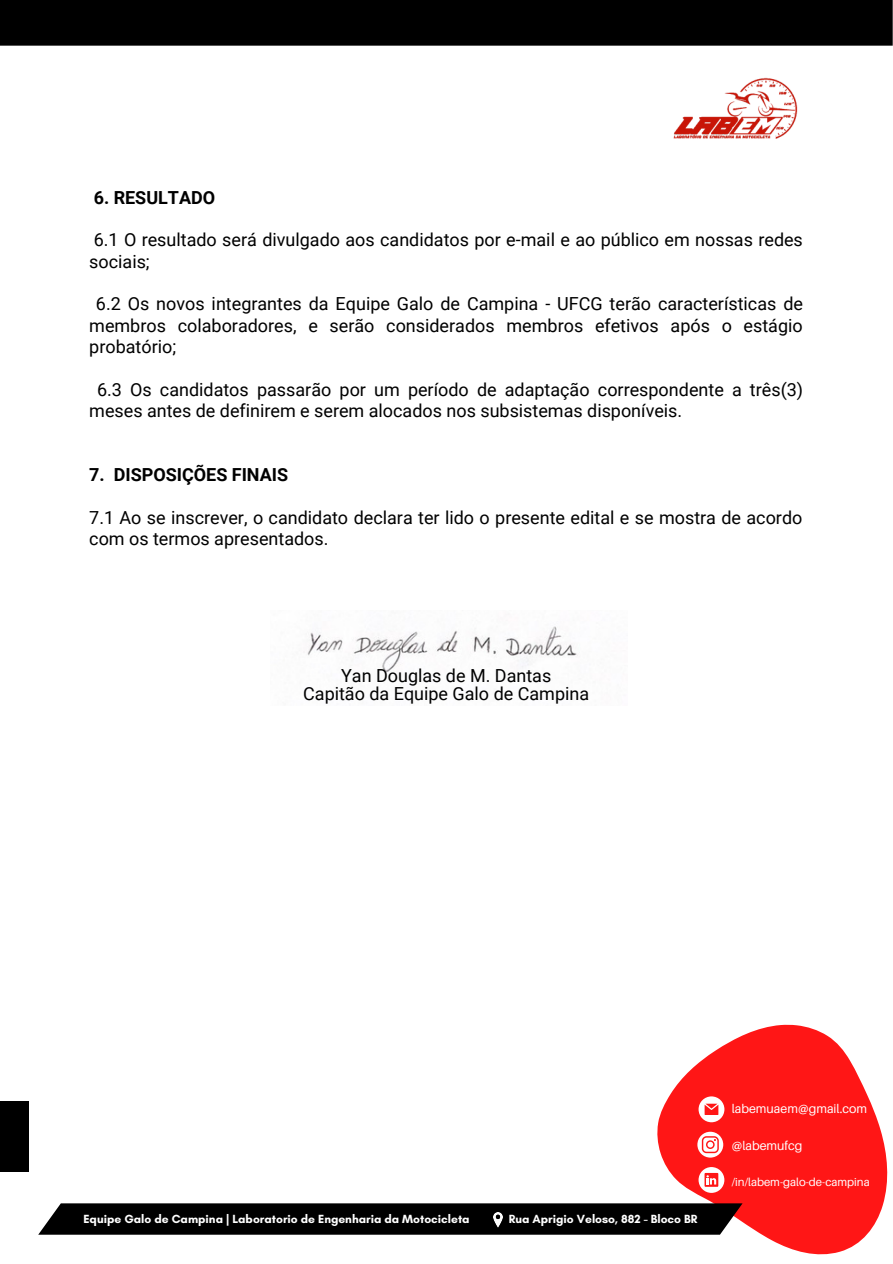
<style>
.page{position:relative;width:893px;height:1264px;background:#fff}
.page>*{position:absolute;margin:0;border:0;box-sizing:border-box;transform-origin:0 0}
.t1{font:18px/21.3px "Roboto";color:#000}
.t2{font:700 18px "Roboto";color:#000}
.t3{font:12.45px "Aileron";color:#fff}
.t4{font:700 12px "Glacial Indifference";color:#fff}
.t5{font:11.4px "Aileron";color:#fff}
</style>
<div class="page">
<div style="left:0;top:0;width:892px;height:46px;background:#000"></div>
<img style="left:307px;top:626px;width:271px;height:47px">
<svg style="left:645px;top:1024px;width:243px;height:231px;fill:#ff1616"></svg>
<div style="left:0;top:1101px;width:28px;height:70px;background:#000"></div>
<div style="left:38px;top:1203px;width:704px;height:31px;background:#000"></div>
<img style="left:493px;top:1212px;width:9px;height:15px">
<svg style="left:698px;top:1096px;width:26px;height:26px"></svg>
<svg style="left:697px;top:1131px;width:26px;height:26px"></svg>
<svg style="left:698px;top:1166px;width:26px;height:26px"></svg>
<img style="left:673px;top:77px;width:125px;height:62px">
<p class="t2" style="left:94px;top:187px;width:123px">6. RESULTADO</p>
<p class="t1" style="left:89px;top:229px;width:715px">6.1 O resultado será divulgado aos candidatos por e-mail e ao público em nossas redes sociais;</p>
<p class="t1" style="left:89px;top:294px;width:715px;text-align:justify;text-indent:7px">6.2 Os novos integrantes da Equipe Galo de Campina - UFCG terão características de membros colaboradores, e serão considerados membros efetivos após o estágio probatório;</p>
<p class="t1" style="left:89px;top:379px;width:715px;text-indent:8px">6.3 Os candidatos passarão por um período de adaptação correspondente a três(3) meses antes de definirem e serem alocados nos subsistemas disponíveis.</p>
<p class="t2" style="left:89px;top:464px;width:200px">7. DISPOSIÇÕES FINAIS</p>
<p class="t1" style="left:89px;top:507px;width:714px">7.1 Ao se inscrever, o candidato declara ter lido o presente edital e se mostra de acordo com os termos apresentados.</p>
<p class="t1" style="left:303px;top:666px;width:287px;line-height:18px;text-align:center">Yan Douglas de M. Dantas<br>Capitão da Equipe Galo de Campina</p>
<p class="t4" style="left:83px;top:1211px;width:387px">Equipe Galo de Campina | Laboratorio de Engenharia da Motocicleta</p>
<p class="t4" style="left:508px;top:1211px;width:190px">Rua Aprigio Veloso, 882 - Bloco BR</p>
<p class="t3" style="left:731px;top:1101px;width:137px">labemuaem@gmail.com</p>
<p class="t3" style="left:731px;top:1137px;width:72px">@labemufcg</p>
<p class="t5" style="left:731px;top:1175px;width:139px">/in/labem-galo-de-campina</p>
</div>
